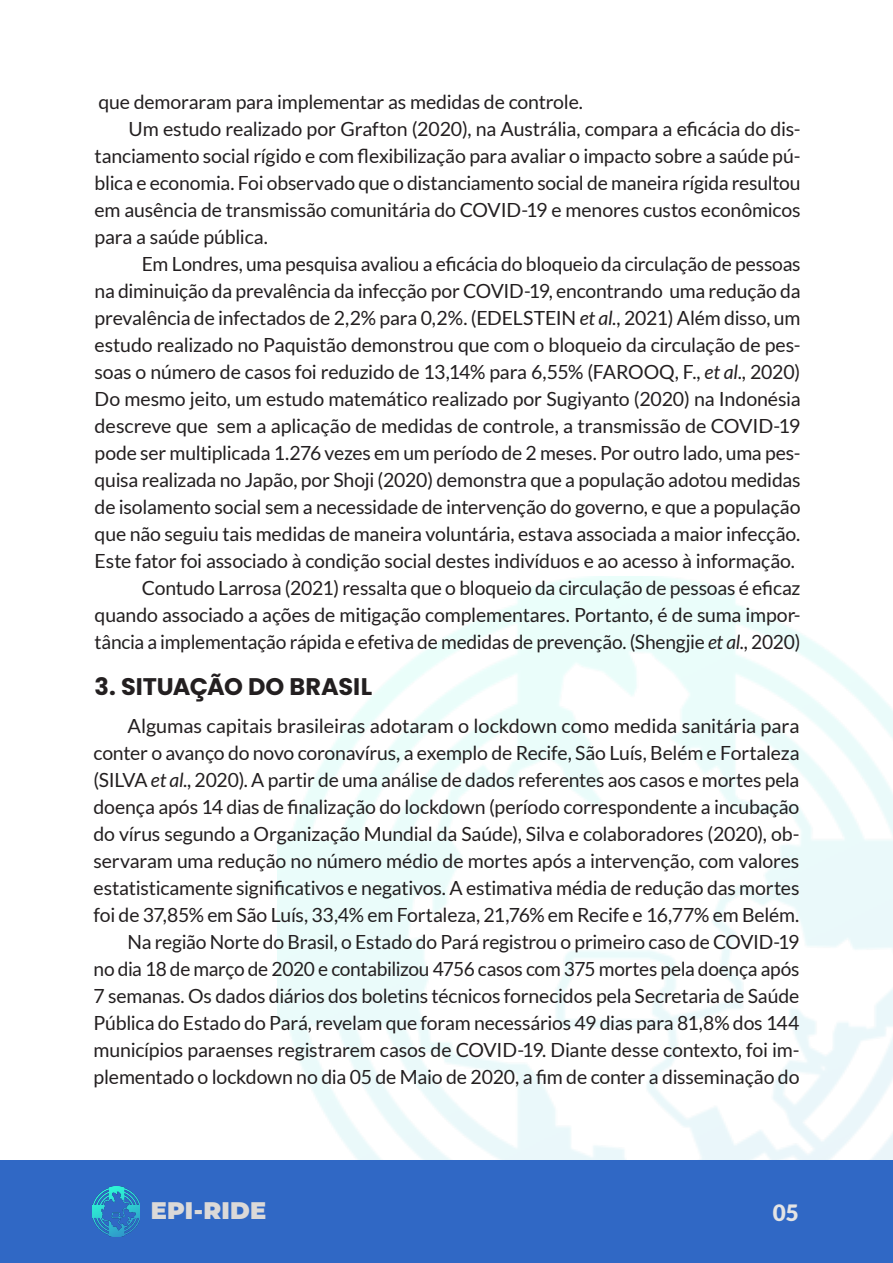
<style>
.page{position:relative;width:893px;height:1263px;background:#fff}
.page>*{position:absolute;margin:0;border:0;box-sizing:border-box;transform-origin:0 0}
.título{font:700 24px "Poppins";letter-spacing:-.01em;color:#231f20}
.txt_sem_parágrafo{font:900 24px "Montserrat";letter-spacing:.01em;color:#dbd9d8}
.txt_sem_parágrafo-2{font:900 22.5px "Lato";color:#e4e4e4}
.txt_corrido{font:19.5px/27px "Lato";letter-spacing:-.01em;color:#231f20;text-align:justify}
.txt_sem_parágrafo-3{font:19.5px "Lato";letter-spacing:-.01em;color:#231f20}
.s1{font-style:italic}
</style>
<div class="page">
<div style="left:0;top:1160px;width:893px;height:103px;background:#3068c5"></div>
<img style="left:93px;top:1186px;width:47px;height:50px">
<p class="txt_sem_parágrafo-3" style="left:98px;top:91px;width:486px">que demoraram para implementar as medidas de controle.</p>
<p class="txt_corrido" style="left:95px;top:116px;width:707px;text-indent:34px">Um estudo realizado por Grafton (2020), na Austrália, compara a eficácia do dis&shy;tanciamento social rígido e com flexibilização para avaliar o impacto sobre a saúde pú&shy;blica e economia. Foi observado que o distanciamento social de maneira rígida resultou em ausência de transmissão comunitária do COVID-19 e menores custos econômicos para a saúde pública.</p>
<p class="txt_corrido" style="left:95px;top:251px;width:707px;text-indent:47px">Em Londres, uma pesquisa avaliou a eficácia do bloqueio da circulação de pessoas na diminuição da prevalência da infecção por COVID-19, encontrando uma redução da prevalência de infectados de 2,2% para 0,2%. (EDELSTEIN <span class="s1">et al.</span>, 2021) Além disso, um estudo realizado no Paquistão demonstrou que com o bloqueio da circulação de pes&shy;soas o número de casos foi reduzido de 13,14% para 6,55% (FAROOQ, F., <span class="s1">et al</span>., 2020)<br>Do mesmo jeito, um estudo matemático realizado por Sugiyanto (2020) na Indonésia descreve que sem a aplicação de medidas de controle, a transmissão de COVID-19 pode ser multiplicada 1.276 vezes em um período de 2 meses. Por outro lado, uma pes&shy;quisa realizada no Japão, por Shoji (2020) demonstra que a população adotou medidas de isolamento social sem a necessidade de intervenção do governo, e que a população que não seguiu tais medidas de maneira voluntária, estava associada a maior infecção.<br>Este fator foi associado à condição social destes indivíduos e ao acesso à informação.</p>
<p class="txt_corrido" style="left:95px;top:575px;width:707px;text-indent:47px">Contudo Larrosa (2021) ressalta que o bloqueio da circulação de pessoas é eficaz quando associado a ações de mitigação complementares. Portanto, é de suma impor&shy;tância a implementação rápida e efetiva de medidas de prevenção. (Shengjie <span class="s1">et al.</span>, 2020)</p>
<p class="título" style="left:95px;top:673px;width:279px">3. SITUAÇÃO DO BRASIL</p>
<p class="txt_corrido" style="left:94px;top:713px;width:707px;text-indent:34px">Algumas capitais brasileiras adotaram o lockdown como medida sanitária para conter o avanço do novo coronavírus, a exemplo de Recife, São Luís, Belém e Fortaleza (SILVA <span class="s1">et al</span>., 2020). A partir de uma análise de dados referentes aos casos e mortes pela doença após 14 dias de finalização do lockdown (período correspondente a incubação do vírus segundo a Organização Mundial da Saúde), Silva e colaboradores (2020), ob&shy;servaram uma redução no número médio de mortes após a intervenção, com valores estatisticamente significativos e negativos. A estimativa média de redução das mortes foi de 37,85% em São Luís, 33,4% em Fortaleza, 21,76% em Recife e 16,77% em Belém.</p>
<p class="txt_corrido" style="left:94px;top:929px;width:707px;text-indent:34px">Na região Norte do Brasil, o Estado do Pará registrou o primeiro caso de COVID-19 no dia 18 de março de 2020 e contabilizou 4756 casos com 375 mortes pela doença após 7 semanas. Os dados diários dos boletins técnicos fornecidos pela Secretaria de Saúde Pública do Estado do Pará, revelam que foram necessários 49 dias para 81,8% dos 144 municípios paraenses registrarem casos de COVID-19. Diante desse contexto, foi im&shy;plementado o lockdown no dia 05 de Maio de 2020, a fim de conter a disseminação do</p>
<p class="txt_sem_parágrafo" style="left:151px;top:1193px;width:117px">EPI-RIDE</p>
<p class="txt_sem_parágrafo-2" style="left:773px;top:1199px;width:27px">05</p>
</div>
